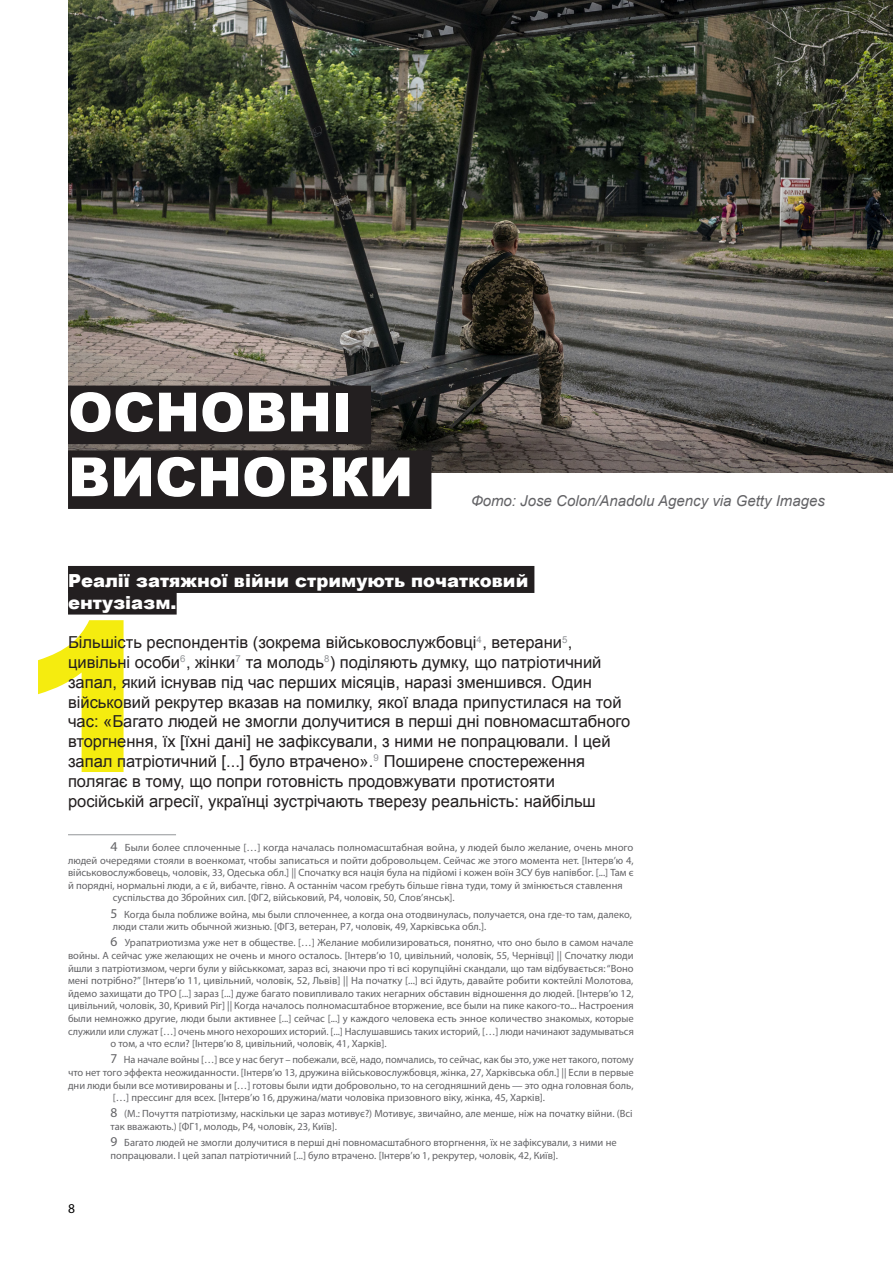
<style>
.page{position:relative;width:893px;height:1263px;background:#fff}
.page>*{position:absolute;margin:0;border:0;box-sizing:border-box;transform-origin:0 0}
.Title_50pt{font:900 54px/64.8px "Arial";color:#fff}
.t1{font:900 18px/21.6px "Arial";color:#fff}
.t2{font:16.5px/19.8px "Arial";color:#231f20}
.Text_Black__Align_to_Left{font:italic 15px "Arial";color:#636366}
.t3{font:13.5px "Myriad Pro";color:#000001}
.Text_9pt_Grey{font:10.5px/12.6px "Myriad Pro";color:#636366;text-align:justify}
.s1{font-size:13.5px}
</style>
<div class="page">
<svg style="left:38px;top:620px;width:86px;height:152px"></svg>
<img style="left:68px;top:0;width:825px;height:472px">
<div style="left:68px;top:386px;width:303px;height:58px;background:#231f20"></div>
<div style="left:68px;top:450px;width:363px;height:59px;background:#231f20"></div>
<div style="left:68px;top:566px;width:466px;height:27px;background:#231f20"></div>
<div style="left:68px;top:587px;width:109px;height:27px;background:#231f20"></div>
<hr style="left:68px;top:834px;width:108px;height:1px;background:#939598">
<p class="Title_50pt" style="left:68px;top:378px;width:347px">ОСНОВНІ<br>ВИСНОВКИ</p>
<p class="Text_Black__Align_to_Left" style="left:471px;top:491px;width:355px">Фото: Jose Colon/Anadolu Agency via Getty Images</p>
<p class="t1" style="left:68px;top:569px;width:462px">Реалії затяжної війни стримують початковий ентузіазм.</p>
<p class="t2" style="left:68px;top:633px;width:564px">Більшість респондентів (зокрема військовослужбовці<sup>4</sup>, ветерани<sup>5</sup>, цивільні особи<sup>6</sup>, жінки<sup>7</sup> та молодь<sup>8</sup>) поділяють думку, що патріотичний запал, який існував під час перших місяців, наразі зменшився. Один військовий рекрутер вказав на помилку, якої влада припустилася на той час: «Багато людей не змогли долучитися в перші дні повномасштабного вторгнення, їх [їхні дані] не зафіксували, з ними не попрацювали. І цей запал патріотичний [...] було втрачено».<sup>9</sup> Поширене спостереження полягає в тому, що попри готовність продовжувати протистояти російській агресії, українці зустрічають тверезу реальність: найбільш</p>
<p class="Text_9pt_Grey" style="left:68px;top:841px;width:567px;text-indent:43px"><span class="s1">4</span> Были более сплоченные […] когда началась полномасштабная война, у людей было желание, очень много людей очередями стояли в военкомат, чтобы записаться и пойти добровольцем. Сейчас же этого момента нет. [Інтерв’ю 4, військовослужбовець, чоловік, 33, Одеська обл.] || Спочатку вся нація була на підйомі і кожен воїн ЗСУ був напівбог. [...] Там є й порядні, нормальні люди, а є й, вибачте, гівно. А останнім часом гребуть більше гівна туди, тому й змінюється ставлення</p>
<p class="Text_9pt_Grey" style="left:113px;top:891px;width:343px">суспільства до Збройних сил. [ФГ2, військовий, Р4, чоловік, 50, Слов’янськ].</p>
<p class="Text_9pt_Grey" style="left:111px;top:907px;width:523px"><span class="s1">5</span> Когда была поближе война, мы были сплоченнее, а когда она отодвинулась, получается, она где-то там, далеко,</p>
<p class="Text_9pt_Grey" style="left:113px;top:920px;width:375px">люди стали жить обычной жизнью. [ФГ3, ветеран, Р7, чоловік, 49, Харківська обл.].</p>
<p class="Text_9pt_Grey" style="left:68px;top:936px;width:567px;text-indent:43px"><span class="s1">6</span> Урапатриотизма уже нет в обществе. […] Желание мобилизироваться, понятно, что оно было в самом начале войны. А сейчас уже желающих не очень и много осталось. [Інтерв’ю 10, цивільний, чоловік, 55, Чернівці] || Спочатку люди йшли з патріотизмом, черги були у військкомат, зараз всі, знаючи про ті всі корупційні скандали, що там відбувається: “Воно мені потрібно?” [Інтерв’ю 11, цивільний, чоловік, 52, Львів] || На початку [...] всі йдуть, давайте робити коктейлі Молотова, йдемо захищати до ТРО [...] зараз [...] дуже багато повипливало таких негарних обставин відношення до людей. [Інтерв’ю 12, цивільний, чоловік, 30, Кривий Ріг] || Когда началось полномасштабное вторжение, все были на пике какого-то... Настроения были немножко другие, люди были активнее [...] сейчас [...] у каждого человека есть энное количество знакомых, которые служили или служат […] очень много нехороших историй. [...] Наслушавшись таких историй, […] люди начинают задумываться</p>
<p class="Text_9pt_Grey" style="left:111px;top:1037px;width:278px">о том, а что если? [Інтерв’ю 8, цивільний, чоловік, 41, Харків].</p>
<p class="Text_9pt_Grey" style="left:68px;top:1053px;width:567px;text-indent:43px"><span class="s1">7</span> На начале войны […] все у нас бегут – побежали, всё, надо, помчались, то сейчас, как бы это, уже нет такого, потому что нет того эффекта неожиданности. [Інтерв’ю 13, дружина військовослужбовця, жінка, 27, Харківська обл.] || Если в первые дни люди были все мотивированы и […] готовы были идти добровольно, то на сегодняшний день — это одна головная боль,</p>
<p class="Text_9pt_Grey" style="left:113px;top:1091px;width:434px">[…] прессинг для всех. [Інтерв’ю 16, дружина/мати чоловіка призовного віку, жінка, 45, Харків].</p>
<p class="Text_9pt_Grey" style="left:111px;top:1107px;width:524px"><span class="s1">8</span> (М.: Почуття патріотизму, наскільки це зараз мотивує?) Мотивує, звичайно, але менше, ніж на початку війни. (Всі</p>
<p class="Text_9pt_Grey" style="left:111px;top:1120px;width:228px">так вважають.) [ФГ1, молодь, Р4, чоловік, 23, Київ].</p>
<p class="Text_9pt_Grey" style="left:111px;top:1136px;width:508px"><span class="s1">9</span> Багато людей не змогли долучитися в перші дні повномасштабного вторгнення, їх не зафіксували, з ними не</p>
<p class="Text_9pt_Grey" style="left:111px;top:1149px;width:449px">попрацювали. І цей запал патріотичний [...] було втрачено. [Інтерв’ю 1, рекрутер, чоловік, 42, Київ].</p>
<p class="t3" style="left:68px;top:1200px;width:8px">8</p>
</div>
